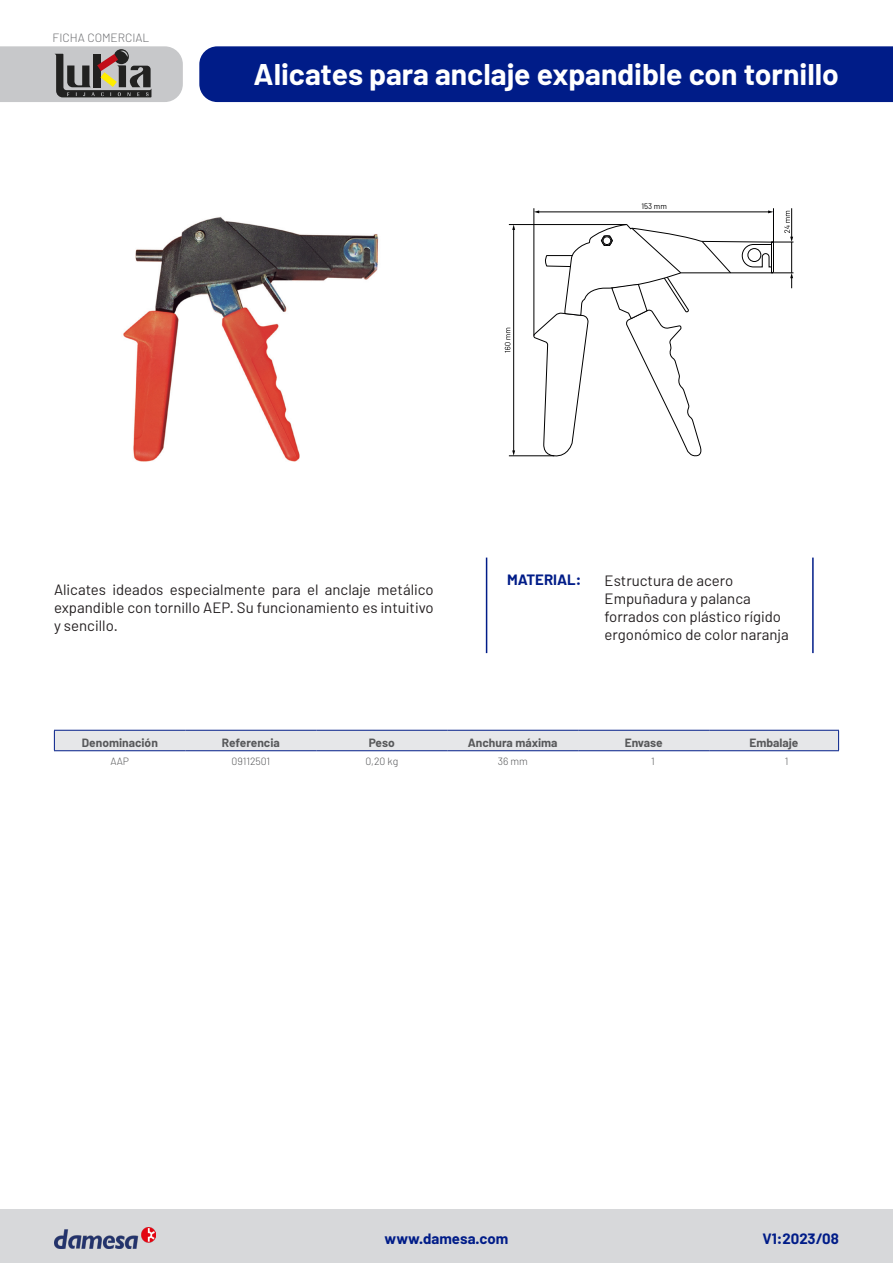
<style>
.page{position:relative;width:893px;height:1263px;background:#fff}
.page>*{position:absolute;margin:0;border:0;box-sizing:border-box;transform-origin:0 0}
.t1{font:700 30px "Barlow";color:#fff}
.t2{font:15px/18px "Barlow";color:#231f20;text-align:justify}
.t3{font:700 15px "Barlow";color:#001c88}
.t4{font:700 12px "Barlow";color:#57585a}
.t5{font:300 12px "Barlow";color:#6c6d70}
.t6{font:300 10.5px "Barlow";color:#57585a}
.t7{font:7.95px "Barlow";color:#000001}
</style>
<div class="page">
<div style="left:199px;top:46px;width:694px;height:56px;background:#001c88"></div>
<svg style="left:54px;top:730px;width:785px;height:22px;background:#dbdde4"></svg>
<hr style="left:54px;top:750px;width:131px;height:1px;background:#001c88">
<hr style="left:185px;top:750px;width:131px;height:1px;background:#001c88">
<hr style="left:316px;top:750px;width:131px;height:1px;background:#001c88">
<hr style="left:447px;top:750px;width:131px;height:1px;background:#001c88">
<hr style="left:578px;top:750px;width:131px;height:1px;background:#001c88">
<hr style="left:709px;top:750px;width:130px;height:1px;background:#001c88">
<div style="left:0;top:1209px;width:893px;height:54px;background:#d7d8da"></div>
<img style="left:54px;top:1228px;width:101px;height:20px">
<svg style="left:0;top:46px;width:183px;height:56px;background:#a6a4a3"></svg>
<hr style="left:486px;top:558px;width:1px;height:95px;background:#001c88">
<hr style="left:812px;top:558px;width:2px;height:95px;background:#001c88">
<svg style="left:505px;top:328px;width:5px;height:25px"></svg>
<hr style="left:791px;top:208px;width:1px;height:30px;background:#000001">
<hr style="left:773px;top:208px;width:1px;height:35px;background:#000001">
<hr style="left:534px;top:208px;width:1px;height:128px;background:#000001">
<svg style="left:533px;top:210px;width:260px;height:246px"></svg>
<hr style="left:509px;top:455px;width:45px;height:1px;background:#000001">
<hr style="left:509px;top:224px;width:117px;height:1px;background:#000001">
<hr style="left:513px;top:229px;width:1px;height:222px;background:#000001">
<svg style="left:512px;top:225px;width:3px;height:5px"></svg>
<svg style="left:512px;top:450px;width:3px;height:6px"></svg>
<img style="left:123px;top:217px;width:256px;height:245px">
<p class="t5" style="left:53px;top:30px;width:98px">FICHA COMERCIAL</p>
<p class="t1" style="left:254px;top:55px;width:587px">Alicates para anclaje expandible con tornillo</p>
<p class="t7" style="left:641px;top:202px;width:27px">153 mm</p>
<p class="t2" style="left:54px;top:580px;width:381px">Alicates ideados especialmente para el anclaje metálico expandible con tornillo AEP. Su funcionamiento es intuitivo y sencillo.</p>
<p class="t3" style="left:507px;top:571px;width:76px">MATERIAL:</p>
<p class="t2" style="left:605px;top:571px;width:130px">Estructura de acero</p>
<p class="t2" style="left:605px;top:589px;width:186px;text-align:left">Empuñadura y palanca forrados con plástico rígido ergonómico de color naranja</p>
<p class="t4" style="left:82px;top:735px;width:78px">Denominación</p>
<p class="t4" style="left:222px;top:735px;width:60px">Referencia</p>
<p class="t4" style="left:369px;top:735px;width:28px">Peso</p>
<p class="t4" style="left:468px;top:735px;width:91px">Anchura máxima</p>
<p class="t4" style="left:625px;top:735px;width:40px">Envase</p>
<p class="t4" style="left:749px;top:735px;width:50px">Embalaje</p>
<p class="t6" style="left:111px;top:755px;width:20px">AAP</p>
<p class="t6" style="left:232px;top:755px;width:40px">09112501</p>
<p class="t6" style="left:365px;top:755px;width:34px">0,20 kg</p>
<p class="t6" style="left:498px;top:755px;width:32px">36 mm</p>
<p class="t6" style="left:651px;top:755px;width:5px">1</p>
<p class="t6" style="left:785px;top:755px;width:5px">1</p>
<p class="t3" style="left:385px;top:1229px;width:125px">www.damesa.com</p>
<p class="t3" style="left:762px;top:1229px;width:78px">V1:2023/08</p>
</div>
